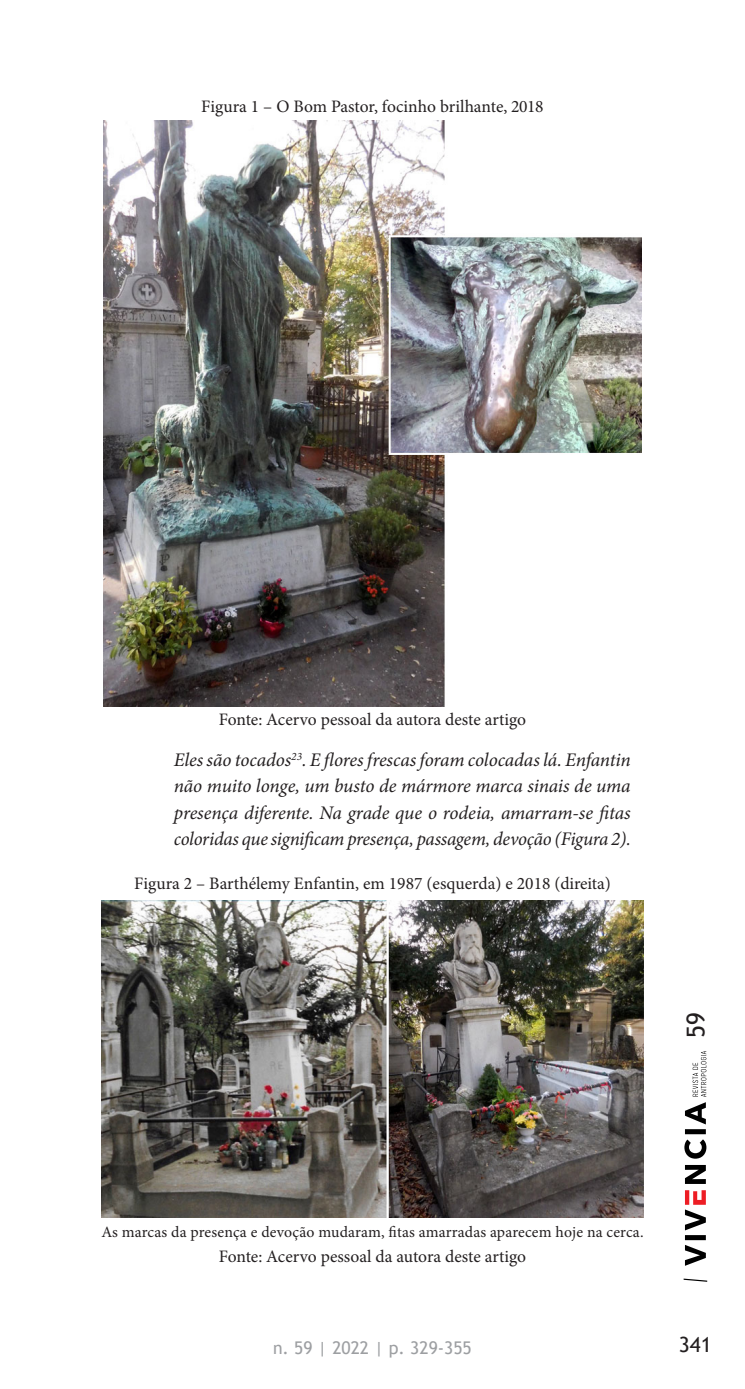
<style>
.page{position:relative;width:745px;height:1389px;background:#fff}
.page>*{position:absolute;margin:0;border:0;box-sizing:border-box;transform-origin:0 0}
.t1{font:24.5px "Trebuchet MS";color:#231f20}
.t2{font:21px "Trebuchet MS";color:#231f20}
.Relato{font:italic 19.25px/26.2px "Minion Pro";letter-spacing:-.015em;color:#231f20;text-align:justify}
.Legenda_Figuras{font:17.5px "Minion Pro";color:#231f20}
.t3{font:17.5px "Trebuchet MS";color:#9d9fa2}
.Legenda_Figuras-2{font:15.75px "Minion Pro";letter-spacing:.01em;color:#231f20}
</style>
<div class="page">
<svg style="left:683px;top:1051px;width:23px;height:231px"></svg>
<img style="left:103px;top:121px;width:538px;height:586px">
<img style="left:101px;top:901px;width:542px;height:317px">
<p class="Legenda_Figuras" style="left:201px;top:95px;width:343px">Figura 1 – O Bom Pastor, focinho brilhante, 2018</p>
<p class="Legenda_Figuras" style="left:218px;top:708px;width:309px">Fonte: Acervo pessoal da autora deste artigo</p>
<p class="Relato" style="left:174px;top:747px;width:458px">Eles são tocados<sup>23</sup>. E flores frescas foram colocadas lá. Enfantin não muito longe, um busto de mármore marca sinais de uma presença diferente. Na grade que o rodeia, amarram-se fitas coloridas que significam presença, passagem, devoção (Figura 2).</p>
<p class="Legenda_Figuras" style="left:134px;top:872px;width:478px">Figura 2 – Barthélemy Enfantin, em 1987 (esquerda) e 2018 (direita)</p>
<p class="t1" style="left:679px;top:1038px;width:27px;rotate:-90deg">59</p>
<p class="Legenda_Figuras-2" style="left:101px;top:1222px;width:543px">As marcas da presença e devoção mudaram, fitas amarradas aparecem hoje na cerca.</p>
<p class="Legenda_Figuras" style="left:218px;top:1244px;width:309px">Fonte: Acervo pessoal da autora deste artigo</p>
<p class="t3" style="left:273px;top:1337px;width:200px">n. 59 | 2022 | p. 329-355</p>
<p class="t2" style="left:678px;top:1331px;width:35px">341</p>
</div>
